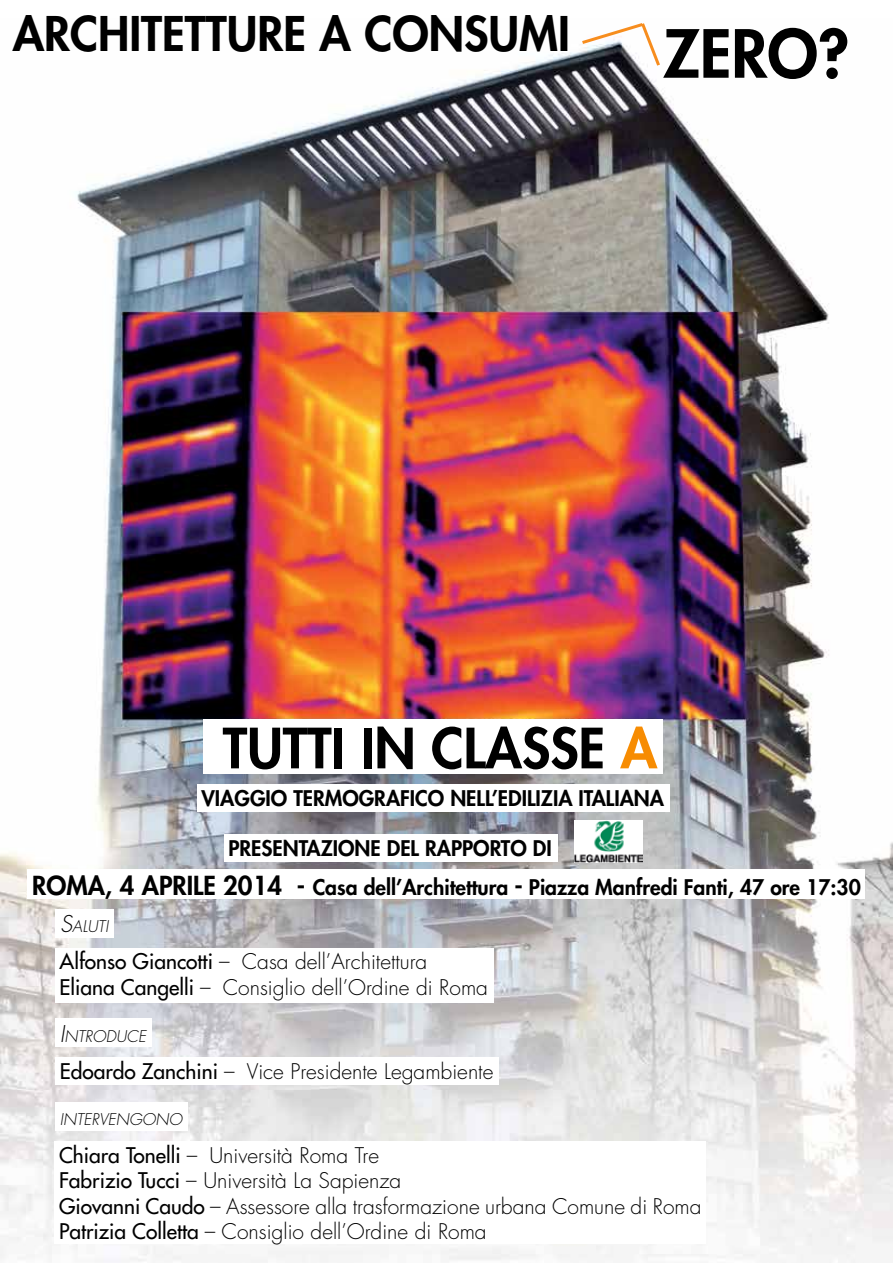
<style>
.page{position:relative;width:893px;height:1263px;background:#fff}
.page>*{position:absolute;margin:0;border:0;box-sizing:border-box;transform-origin:0 0}
.t1{font:800 64.5px "Futura Std";color:#000}
.t2{font:800 54px "Futura Std";color:#000}
.t3{font:800 46.5px "Futura Std";color:#000}
.t4{font:300 21px/25.5px "Futura Std";color:#000}
.t5{font:800 21px/39.3px "Futura Std";color:#000}
.t6{font:italic 300 15.75px "Futura Std";color:#000}
.s1{color:#f78c02}
.s2{font-size:25.5px}
.s3{font-size:22.5px}
.s4{font-weight:500}
</style>
<div class="page">
<img style="left:0;top:52px;width:893px;height:1211px">
<div style="left:55px;top:1141px;width:651px;height:102px;background:#fff"></div>
<div style="left:55px;top:948px;width:439px;height:54px;background:#fff"></div>
<div style="left:55px;top:1057px;width:443px;height:27px;background:#fff"></div>
<div style="left:55px;top:1102px;width:132px;height:29px;background:#fff"></div>
<div style="left:55px;top:909px;width:58px;height:29px;background:#fff"></div>
<div style="left:55px;top:1019px;width:96px;height:28px;background:#fff"></div>
<div style="left:197px;top:784px;width:473px;height:27px;background:#fff"></div>
<div style="left:224px;top:834px;width:334px;height:27px;background:#fff"></div>
<div style="left:28px;top:869px;width:837px;height:30px;background:#fff"></div>
<div style="left:203px;top:719px;width:460px;height:55px;background:#fff"></div>
<img style="left:574px;top:821px;width:68px;height:41px">
<svg style="left:579px;top:23px;width:83px;height:46px"></svg>
<h3 class="t3" style="left:13px;top:5px;width:559px">ARCHITETTURE A CONSUMI</h3>
<h1 class="t1" style="left:663px;top:13px;width:188px">ZERO?</h1>
<h2 class="t2" style="left:223px;top:714px;width:436px">TUTTI IN CLASSE <span class="s1">A</span></h2>
<p class="t5" style="left:202px;top:778px;width:464px">VIAGGIO TERMOGRAFICO NELL’EDILIZIA ITALIANA</p>
<p class="t5" style="left:32px;top:828px;width:830px;text-indent:196px">PRESENTAZIONE DEL RAPPORTO DI<br><span class="s2">ROMA, 4 APRILE 2014 -</span> Casa dell’Architettura <span class="s2">-</span> Piazza Manfredi Fanti, 47 ore 17:30</p>
<p class="t6" style="left:60px;top:917px;width:50px"><span class="s3">S</span>ALUTI</p>
<p class="t4" style="left:60px;top:949px;width:430px"><span class="s4">Alfonso Giancotti</span> – Casa dell’Architettura<br><span class="s4">Eliana Cangelli</span> – Consiglio dell’Ordine di Roma</p>
<p class="t6" style="left:60px;top:1026px;width:88px"><span class="s3">I</span>NTRODUCE</p>
<p class="t4" style="left:60px;top:1059px;width:435px"><span class="s4">Edoardo Zanchini</span> – Vice Presidente Legambiente</p>
<p class="t6" style="left:60px;top:1110px;width:124px">INTERVENGONO</p>
<p class="t4" style="left:59px;top:1143px;width:644px"><span class="s4">Chiara Tonelli</span> – Università Roma Tre<br><span class="s4">Fabrizio Tucci</span> – Università La Sapienza<br><span class="s4">Giovanni Caudo</span> – Assessore alla trasformazione urbana Comune di Roma <span class="s4">Patrizia Colletta</span> – Consiglio dell’Ordine di Roma</p>
</div>
